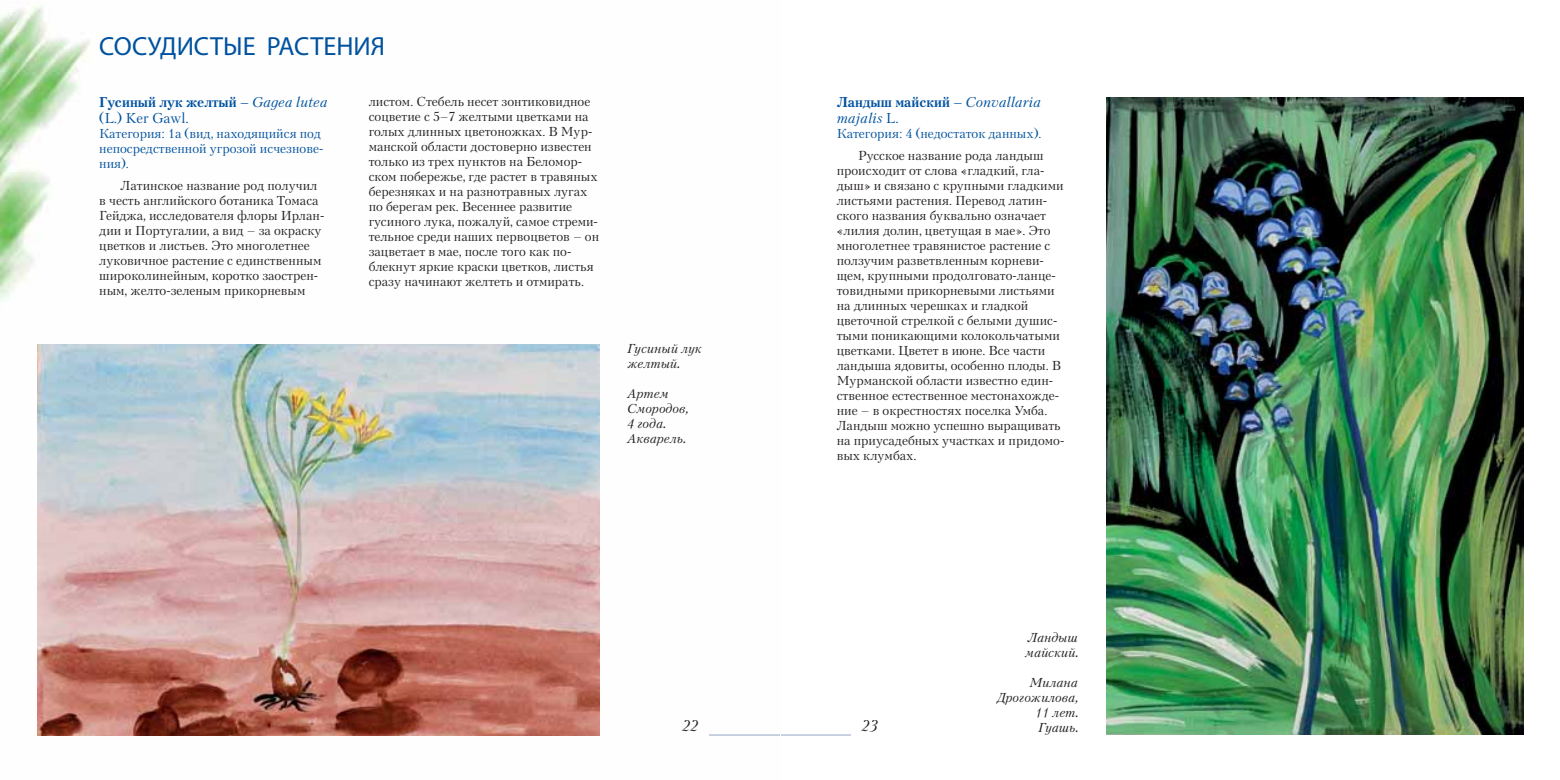
<style>
.page{position:relative;width:1560px;height:780px;background:#fff}
.page>*{position:absolute;margin:0;border:0;box-sizing:border-box;transform-origin:0 0}
.t1{font:26.25px "Myriad Pro";color:#00529f}
.t2{font:italic 15px "Kudryashev";color:#231f20}
.t3{font:700 13.75px/16.5px "Kudryashev";color:#00529f}
.t4{font:italic 13.75px/16.5px "Kudryashev";color:#00529f}
.t5{font:12.5px/15px "Kudryashev";color:#231f20}
.t6{font:12.5px/15px "Kudryashev";color:#00529f}
.t7{font:italic 12.5px/15px "Kudryashev";color:#231f20}
.s1{font-weight:400;font-style:italic}
.s2{font-weight:400}
.s3{font-weight:700;font-style:normal}
.s4{font-style:normal}
</style>
<div class="page">
<hr style="left:780px;top:734px;width:70px;height:1px;background:#a7b9d0">
<img style="left:0;top:6px;width:780px;height:730px">
<hr style="left:709px;top:734px;width:71px;height:1px;background:#a7b9d0">
<img style="left:38px;top:344px;width:561px;height:391px">
<img style="left:1106px;top:97px;width:416px;height:637px">
<h1 class="t1" style="left:99px;top:31px;width:287px">СОСУДИСТЫЕ РАСТЕНИЯ</h1>
<p class="t3" style="left:99px;top:94px;width:230px">Гусиный лук желтый – <span class="s1">Gagea lutea </span><span class="s2">(L.) Ker Gawl.</span></p>
<p class="t6" style="left:99px;top:127px;width:226px">Категория: 1a (вид, находящийся под непосредственной угрозой исчезнове&shy;ния).</p>
<p class="t5" style="left:99px;top:178px;width:226px;text-indent:21px">Латинское название род получил в честь английского ботаника Томаса Гейджа, исследователя флоры Ирлан&shy;дии и Португалии, а вид – за окраску цветков и листьев. Это многолетнее луковичное растение с единственным широколинейным, коротко заострен&shy;ным, желто-зеленым прикорневым</p>
<p class="t5" style="left:369px;top:94px;width:232px">листом. Стебель несет зонтиковидное соцветие с 5–7 желтыми цветками на голых длинных цветоножках. В Мур&shy;манской области достоверно известен только из трех пунктов на Беломор&shy;ском побережье, где растет в травяных березняках и на разнотравных лугах по берегам рек. Весеннее развитие гусиного лука, пожалуй, самое стреми&shy;тельное среди наших первоцветов – он зацветает в мае, после того как по&shy;блекнут яркие краски цветков, листья сразу начинают желтеть и отмирать.</p>
<p class="t7" style="left:627px;top:341px;width:76px">Гусиный лук желтый.</p>
<p class="t7" style="left:627px;top:386px;width:62px">Артем<br>Смородов,<br>4 года.<br>Акварель.</p>
<p class="t4" style="left:836px;top:94px;width:206px"><span class="s3">Ландыш майский –</span> Convallaria majalis <span class="s4">L.</span></p>
<p class="t6" style="left:836px;top:127px;width:206px">Категория: 4 (недостаток данных).</p>
<p class="t5" style="left:836px;top:148px;width:229px;text-indent:21px">Русское название рода ландыш происходит от слова «гладкий, гла&shy;дыш» и связано с крупными гладкими листьями растения. Перевод латин&shy;ского названия буквально означает «лилия долин, цветущая в мае». Это многолетнее травянистое растение с ползучим разветвленным корневи&shy;щем, крупными продолговато-ланце&shy;товидными прикорневыми листьями на длинных черешках и гладкой цветочной стрелкой с белыми душис&shy;тыми поникающими колокольчатыми цветками. Цветет в июне. Все части ландыша ядовиты, особенно плоды. В Мурманской области известно един&shy;ственное естественное местонахожде&shy;ние – в окрестностях поселка Умба.<br>Ландыш можно успешно выращивать на приусадебных участках и придомо&shy;вых клумбах.</p>
<p class="t2" style="left:682px;top:718px;width:18px">22</p>
<p class="t2" style="left:861px;top:718px;width:18px">23</p>
<p class="t7" style="left:1025px;top:630px;width:54px">Ландыш майский.</p>
<p class="t7" style="left:996px;top:675px;width:83px;text-align:right">Милана<br>Дрогожилова,<br>11 лет.<br>Гуашь.</p>
</div>
